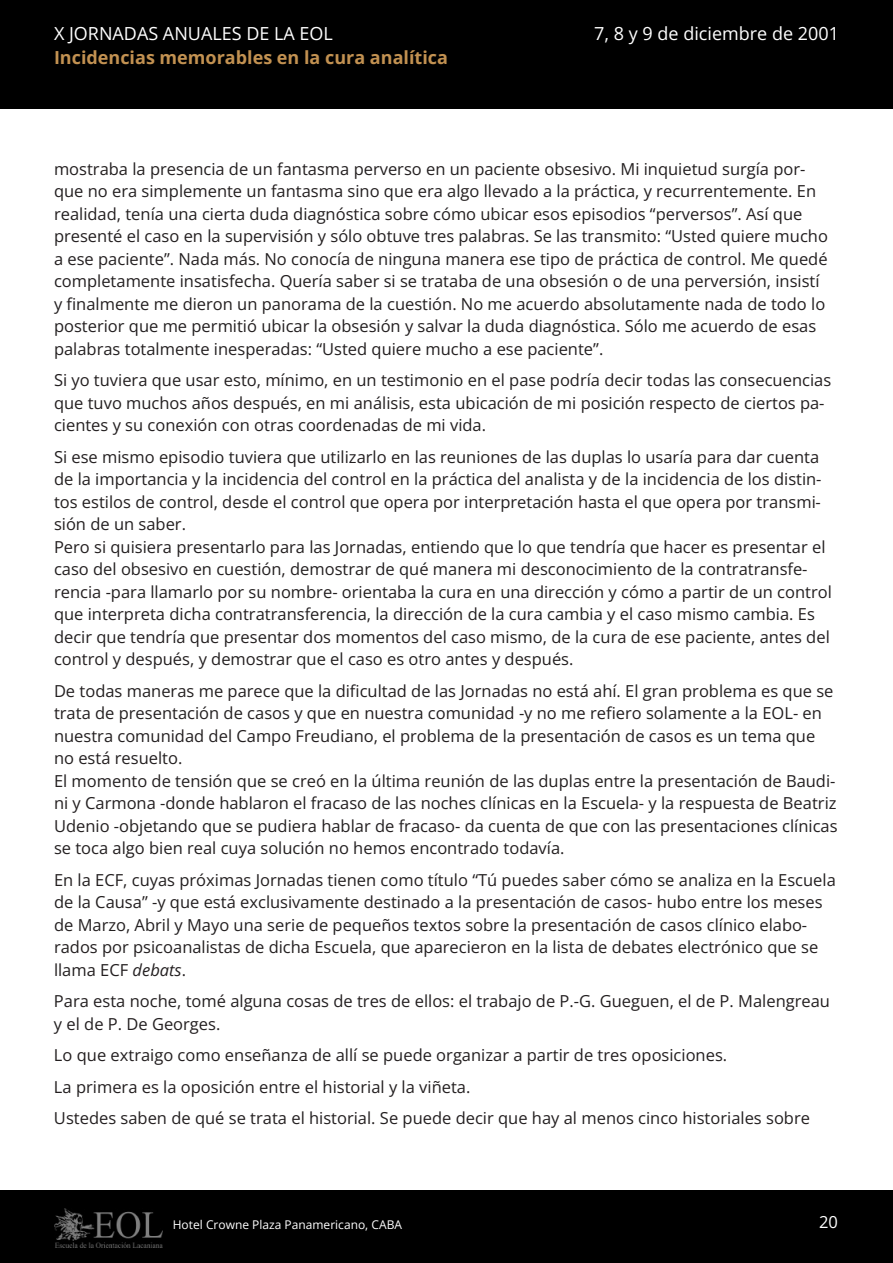
<style>
.page{position:relative;width:893px;height:1263px;background:#fff}
.page>*{position:absolute;margin:0;border:0;box-sizing:border-box;transform-origin:0 0}
.t1{font:18px "Open Sans";color:#fff}
.t2{font:700 18px "Open Sans";color:#c29151}
.t3{font:16.5px/22.5px "Open Sans";color:#231f20}
.t4{font:16.5px "Open Sans";color:#fff}
.t5{font:12px "Open Sans";color:#fff}
.s1{font-style:italic}
</style>
<div class="page">
<div style="left:0;top:0;width:893px;height:108px;background:#000"></div>
<div style="left:0;top:1191px;width:893px;height:72px;background:#000"></div>
<img style="left:54px;top:1209px;width:108px;height:38px">
<p class="t1" style="left:54px;top:22px;width:280px">X JORNADAS ANUALES DE LA EOL</p>
<p class="t2" style="left:54px;top:46px;width:395px">Incidencias memorables en la cura analítica</p>
<p class="t1" style="left:594px;top:22px;width:246px">7, 8 y 9 de diciembre de 2001</p>
<p class="t3" style="left:54px;top:157px;width:775px">mostraba la presencia de un fantasma perverso en un paciente obsesivo. Mi inquietud surgía por&shy;que no era simplemente un fantasma sino que era algo llevado a la práctica, y recurrentemente. En realidad, tenía una cierta duda diagnóstica sobre cómo ubicar esos episodios “perversos”. Así que presenté el caso en la supervisión y sólo obtuve tres palabras. Se las transmito: “Usted quiere mucho a ese paciente”. Nada más. No conocía de ninguna manera ese tipo de práctica de control. Me quedé completamente insatisfecha. Quería saber si se trataba de una obsesión o de una perversión, insistí y finalmente me dieron un panorama de la cuestión. No me acuerdo absolutamente nada de todo lo posterior que me permitió ubicar la obsesión y salvar la duda diagnóstica. Sólo me acuerdo de esas palabras totalmente inesperadas: “Usted quiere mucho a ese paciente”.</p>
<p class="t3" style="left:54px;top:369px;width:779px">Si yo tuviera que usar esto, mínimo, en un testimonio en el pase podría decir todas las consecuencias que tuvo muchos años después, en mi análisis, esta ubicación de mi posición respecto de ciertos pa&shy;cientes y su conexión con otras coordenadas de mi vida.</p>
<p class="t3" style="left:54px;top:445px;width:779px">Si ese mismo episodio tuviera que utilizarlo en las reuniones de las duplas lo usaría para dar cuenta de la importancia y la incidencia del control en la práctica del analista y de la incidencia de los distin&shy;tos estilos de control, desde el control que opera por interpretación hasta el que opera por transmi&shy;sión de un saber.<br>Pero si quisiera presentarlo para las Jornadas, entiendo que lo que tendría que hacer es presentar el caso del obsesivo en cuestión, demostrar de qué manera mi desconocimiento de la contratransfe&shy;rencia -para llamarlo por su nombre- orientaba la cura en una dirección y cómo a partir de un control que interpreta dicha contratransferencia, la dirección de la cura cambia y el caso mismo cambia. Es decir que tendría que presentar dos momentos del caso mismo, de la cura de ese paciente, antes del control y después, y demostrar que el caso es otro antes y después.</p>
<p class="t3" style="left:54px;top:679px;width:785px">De todas maneras me parece que la dificultad de las Jornadas no está ahí. El gran problema es que se trata de presentación de casos y que en nuestra comunidad -y no me refiero solamente a la EOL- en nuestra comunidad del Campo Freudiano, el problema de la presentación de casos es un tema que no está resuelto.<br>El momento de tensión que se creó en la última reunión de las duplas entre la presentación de Baudi&shy;ni y Carmona -donde hablaron el fracaso de las noches clínicas en la Escuela- y la respuesta de Beatriz Udenio -objetando que se pudiera hablar de fracaso- da cuenta de que con las presentaciones clínicas se toca algo bien real cuya solución no hemos encontrado todavía.</p>
<p class="t3" style="left:54px;top:868px;width:783px">En la ECF, cuyas próximas Jornadas tienen como título “Tú puedes saber cómo se analiza en la Escuela de la Causa” -y que está exclusivamente destinado a la presentación de casos- hubo entre los meses de Marzo, Abril y Mayo una serie de pequeños textos sobre la presentación de casos clínico elabo&shy;rados por psicoanalistas de dicha Escuela, que aparecieron en la lista de debates electrónico que se llama ECF <span class="s1">debats</span>.</p>
<p class="t3" style="left:54px;top:990px;width:777px">Para esta noche, tomé alguna cosas de tres de ellos: el trabajo de P.-G. Gueguen, el de P. Malengreau y el de P. De Georges.</p>
<p class="t3" style="left:54px;top:1044px;width:675px">Lo que extraigo como enseñanza de allí se puede organizar a partir de tres oposiciones.</p>
<p class="t3" style="left:54px;top:1075px;width:418px">La primera es la oposición entre el historial y la viñeta.</p>
<p class="t3" style="left:54px;top:1107px;width:758px">Ustedes saben de qué se trata el historial. Se puede decir que hay al menos cinco historiales sobre</p>
<p class="t5" style="left:173px;top:1217px;width:231px">Hotel Crowne Plaza Panamericano, CABA</p>
<p class="t4" style="left:819px;top:1211px;width:20px">20</p>
</div>
